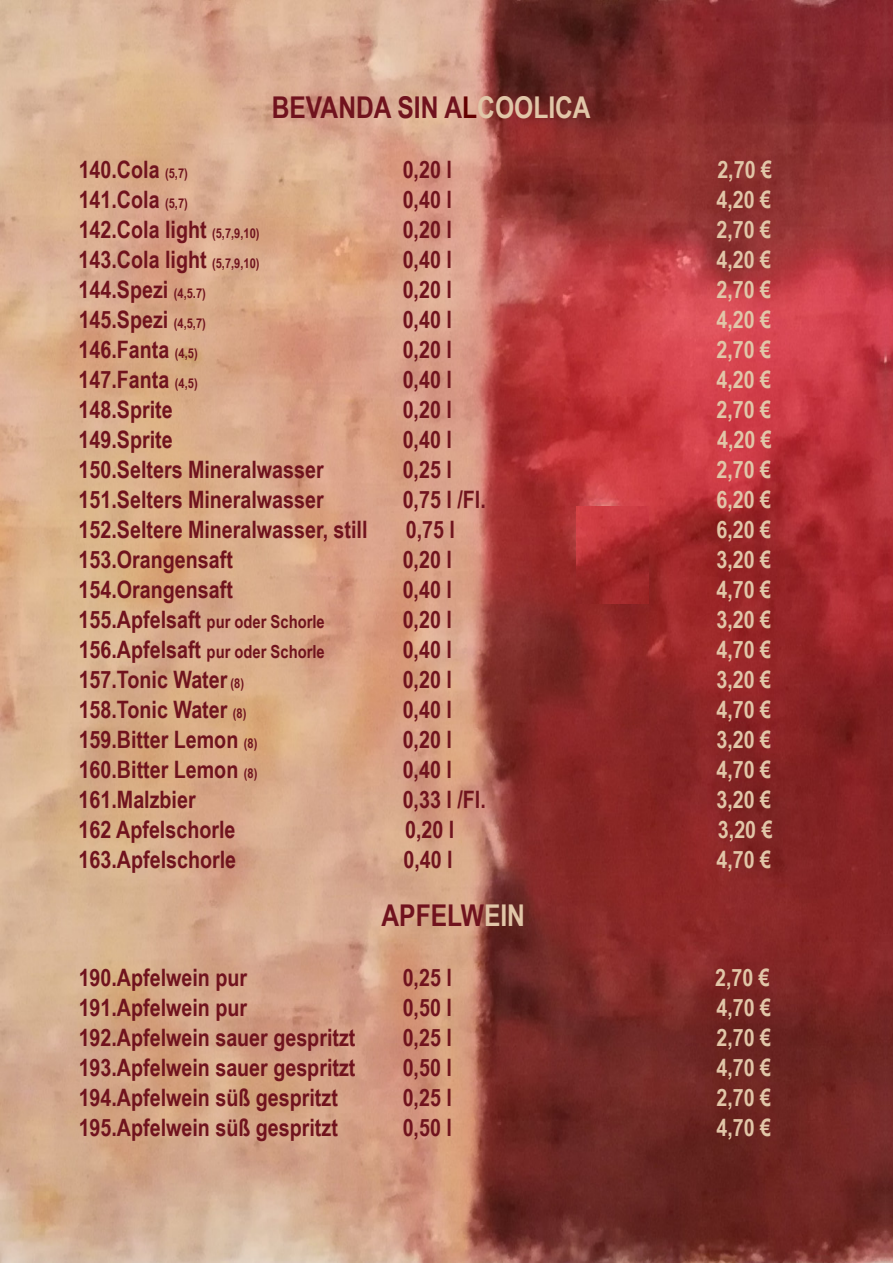
<style>
.page{position:relative;width:893px;height:1263px;background:#fff}
.page>*{position:absolute;margin:0;border:0;box-sizing:border-box;transform-origin:0 0}
.t1{font:700 30px "Arial Narrow";color:#70131e}
.t2{font:700 24px "Arial Narrow";color:#70131e}
.t3{font:700 24px "Arial Narrow";color:#e1c6a8}
.t4{font:700 18px "Arial Narrow";color:#70131e}
.s1{color:#640000}
.s2{color:#e1c6a8}
.s3{font-size:13.5px}
.s4{font-size:24px}
</style>
<div class="page">
<img style="left:0;top:0;width:893px;height:1263px">
<img style="left:576px;top:506px;width:73px;height:98px">
<p class="t1" style="left:272px;top:85px;width:320px">BEVANDA SIN A<span class="s1">L</span><span class="s2">COOLICA</span></p>
<p class="t2" style="left:79px;top:152px;width:111px">140.Cola <span class="s3">(5,7)</span></p>
<p class="t2" style="left:403px;top:152px;width:51px">0,20 l</p>
<p class="t3" style="left:717px;top:152px;width:56px">2,70 €</p>
<p class="t2" style="left:79px;top:182px;width:111px">141.Cola <span class="s3">(5,7)</span></p>
<p class="t2" style="left:403px;top:182px;width:51px">0,40 l</p>
<p class="t3" style="left:716px;top:182px;width:56px">4,20 €</p>
<p class="t2" style="left:79px;top:212px;width:182px">142.Cola light <span class="s3">(5,7,9,10)</span></p>
<p class="t2" style="left:403px;top:212px;width:51px">0,20 l</p>
<p class="t3" style="left:716px;top:212px;width:56px">2,70 €</p>
<p class="t2" style="left:79px;top:242px;width:182px">143.Cola light <span class="s3">(5,7,9,10)</span></p>
<p class="t2" style="left:403px;top:242px;width:51px">0,40 l</p>
<p class="t3" style="left:716px;top:242px;width:56px">4,20 €</p>
<p class="t2" style="left:79px;top:272px;width:129px">144.Spezi <span class="s3">(4,5.7)</span></p>
<p class="t2" style="left:403px;top:272px;width:51px">0,20 l</p>
<p class="t3" style="left:716px;top:272px;width:56px">2,70 €</p>
<p class="t2" style="left:79px;top:302px;width:129px">145.Spezi <span class="s3">(4,5,7)</span></p>
<p class="t2" style="left:403px;top:302px;width:51px">0,40 l</p>
<p class="t3" style="left:716px;top:302px;width:56px">4,20 €</p>
<p class="t2" style="left:79px;top:332px;width:121px">146.Fanta <span class="s3">(4,5)</span></p>
<p class="t2" style="left:403px;top:332px;width:51px">0,20 l</p>
<p class="t3" style="left:716px;top:332px;width:56px">2,70 €</p>
<p class="t2" style="left:79px;top:362px;width:121px">147.Fanta <span class="s3">(4,5)</span></p>
<p class="t2" style="left:403px;top:362px;width:51px">0,40 l</p>
<p class="t3" style="left:716px;top:362px;width:56px">4,20 €</p>
<p class="t2" style="left:79px;top:392px;width:96px">148.Sprite</p>
<p class="t2" style="left:403px;top:392px;width:51px">0,20 l</p>
<p class="t3" style="left:716px;top:392px;width:56px">2,70 €</p>
<p class="t2" style="left:79px;top:422px;width:96px">149.Sprite</p>
<p class="t2" style="left:403px;top:422px;width:51px">0,40 l</p>
<p class="t3" style="left:717px;top:422px;width:56px">4,20 €</p>
<p class="t2" style="left:79px;top:452px;width:247px">150.Selters Mineralwasser</p>
<p class="t2" style="left:403px;top:452px;width:51px">0,25 l</p>
<p class="t3" style="left:716px;top:452px;width:56px">2,70 €</p>
<p class="t2" style="left:79px;top:482px;width:247px">151.Selters Mineralwasser</p>
<p class="t2" style="left:403px;top:482px;width:85px">0,75 l /Fl.</p>
<p class="t3" style="left:716px;top:482px;width:56px">6,20 €</p>
<p class="t2" style="left:79px;top:512px;width:290px">152.Seltere Mineralwasser, still</p>
<p class="t2" style="left:406px;top:512px;width:51px">0,75 l</p>
<p class="t3" style="left:716px;top:512px;width:56px">6,20 €</p>
<p class="t2" style="left:79px;top:542px;width:156px">153.Orangensaft</p>
<p class="t2" style="left:403px;top:542px;width:51px">0,20 l</p>
<p class="t3" style="left:716px;top:542px;width:56px">3,20 €</p>
<p class="t2" style="left:79px;top:572px;width:156px">154.Orangensaft</p>
<p class="t2" style="left:403px;top:572px;width:51px">0,40 l</p>
<p class="t3" style="left:716px;top:572px;width:56px">4,70 €</p>
<p class="t4" style="left:79px;top:608px;width:248px"><span class="s4">155.Apfelsaft</span> pur oder Schorle</p>
<p class="t2" style="left:403px;top:602px;width:51px">0,20 l</p>
<p class="t3" style="left:716px;top:602px;width:56px">3,20 €</p>
<p class="t4" style="left:79px;top:638px;width:248px"><span class="s4">156.Apfelsaft</span> pur oder Schorle</p>
<p class="t2" style="left:403px;top:632px;width:51px">0,40 l</p>
<p class="t3" style="left:716px;top:632px;width:56px">4,70 €</p>
<p class="t2" style="left:79px;top:662px;width:167px">157.Tonic Water <span class="s3">(8)</span></p>
<p class="t2" style="left:403px;top:662px;width:51px">0,20 l</p>
<p class="t3" style="left:716px;top:662px;width:56px">3,20 €</p>
<p class="t2" style="left:79px;top:692px;width:169px">158.Tonic Water <span class="s3">(8)</span></p>
<p class="t2" style="left:403px;top:692px;width:51px">0,40 l</p>
<p class="t3" style="left:716px;top:692px;width:56px">4,70 €</p>
<p class="t2" style="left:79px;top:722px;width:180px">159.Bitter Lemon <span class="s3">(8)</span></p>
<p class="t2" style="left:403px;top:722px;width:51px">0,20 l</p>
<p class="t3" style="left:716px;top:722px;width:56px">3,20 €</p>
<p class="t2" style="left:79px;top:752px;width:180px">160.Bitter Lemon <span class="s3">(8)</span></p>
<p class="t2" style="left:403px;top:752px;width:51px">0,40 l</p>
<p class="t3" style="left:716px;top:752px;width:56px">4,70 €</p>
<p class="t2" style="left:79px;top:782px;width:119px">161.Malzbier</p>
<p class="t2" style="left:403px;top:782px;width:85px">0,33 l /Fl.</p>
<p class="t3" style="left:716px;top:782px;width:56px">3,20 €</p>
<p class="t2" style="left:79px;top:812px;width:158px">162 Apfelschorle</p>
<p class="t2" style="left:405px;top:812px;width:51px">0,20 l</p>
<p class="t3" style="left:718px;top:812px;width:56px">3,20 €</p>
<p class="t2" style="left:79px;top:842px;width:159px">163.Apfelschorle</p>
<p class="t2" style="left:403px;top:842px;width:51px">0,40 l</p>
<p class="t3" style="left:716px;top:842px;width:56px">4,70 €</p>
<p class="t1" style="left:382px;top:893px;width:145px">APFELW<span class="s2">EIN</span></p>
<p class="t2" style="left:79px;top:959px;width:170px">190.Apfelwein pur</p>
<p class="t2" style="left:403px;top:959px;width:51px">0,25 l</p>
<p class="t3" style="left:715px;top:959px;width:56px">2,70 €</p>
<p class="t2" style="left:79px;top:989px;width:170px">191.Apfelwein pur</p>
<p class="t2" style="left:403px;top:989px;width:51px">0,50 l</p>
<p class="t3" style="left:716px;top:989px;width:56px">4,70 €</p>
<p class="t2" style="left:79px;top:1019px;width:278px">192.Apfelwein sauer gespritzt</p>
<p class="t2" style="left:403px;top:1019px;width:51px">0,25 l</p>
<p class="t3" style="left:716px;top:1019px;width:56px">2,70 €</p>
<p class="t2" style="left:79px;top:1049px;width:278px">193.Apfelwein sauer gespritzt</p>
<p class="t2" style="left:403px;top:1049px;width:51px">0,50 l</p>
<p class="t3" style="left:716px;top:1049px;width:56px">4,70 €</p>
<p class="t2" style="left:79px;top:1079px;width:261px">194.Apfelwein süß gespritzt</p>
<p class="t2" style="left:403px;top:1079px;width:51px">0,25 l</p>
<p class="t3" style="left:716px;top:1079px;width:56px">2,70 €</p>
<p class="t2" style="left:79px;top:1109px;width:261px">195.Apfelwein süß gespritzt</p>
<p class="t2" style="left:403px;top:1109px;width:51px">0,50 l</p>
<p class="t3" style="left:716px;top:1109px;width:56px">4,70 €</p>
</div>
